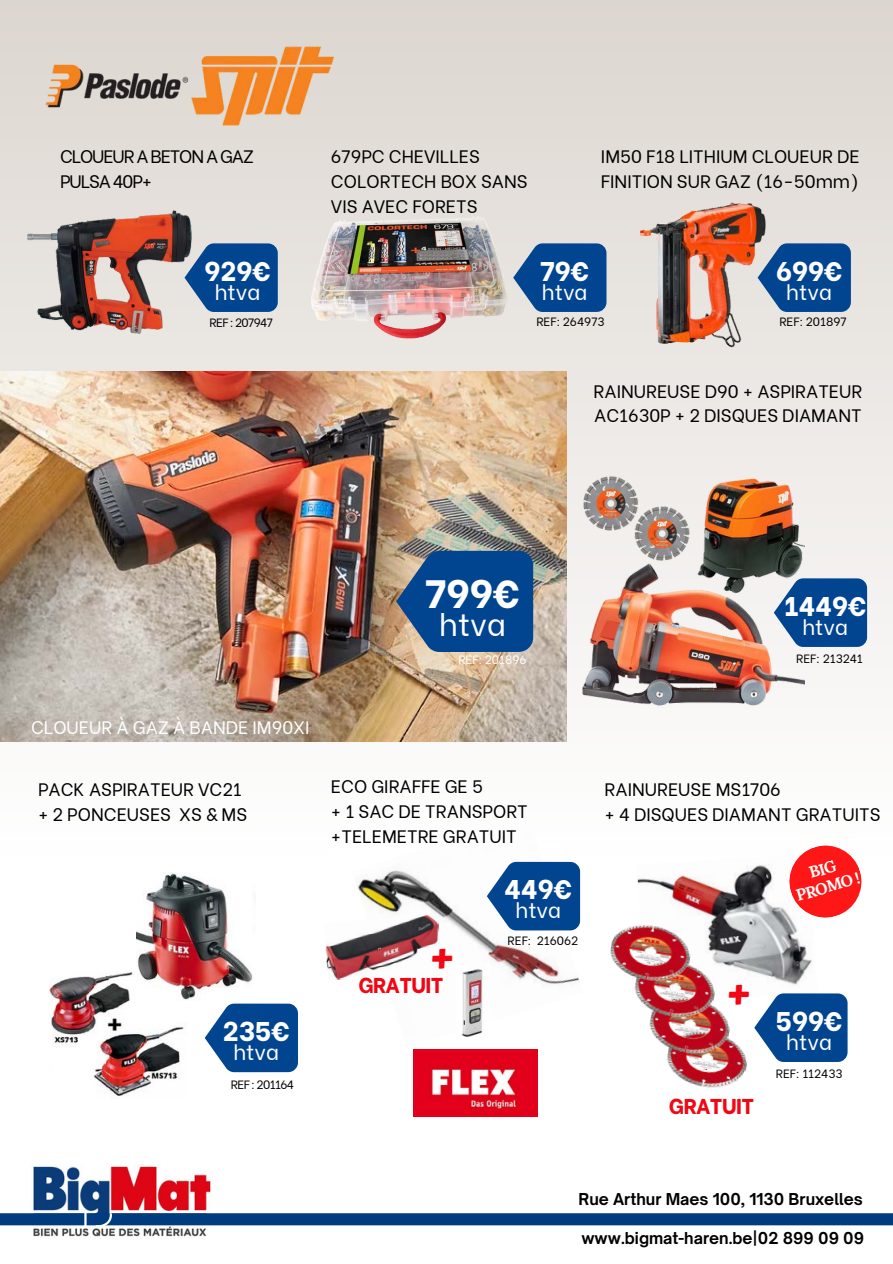
<style>
.page{position:relative;width:893px;height:1264px;background:#fff}
.page>*{position:absolute;margin:0;border:0;box-sizing:border-box;transform-origin:0 0}
.t1{font:47.4px "Gagalin";color:#f10613}
.t2{font:800 39.45px "Be Vietnam";color:#fff}
.t3{font:30.6px "Be Vietnam";color:#fff}
.t4{font:800 27px "Be Vietnam";color:#fff}
.t5{font:800 21.45px "Be Vietnam";letter-spacing:-.03em;color:#f10613}
.t6{font:21px "Be Vietnam";color:#fff}
.t7{font:18px/24.8px "Be Vietnam";color:#000}
.t8{font:18px/24.8px "Be Vietnam";letter-spacing:-.065em;color:#000}
.t9{font:18px "Be Vietnam";color:#fff}
.t10{font:700 16.2px/18.3px "Lora";color:#fff;text-align:center}
.t11{font:700 15.75px "Open Sauce One";color:#000}
.t12{font:12px "Be Vietnam";color:#000}
.t13{font:12px "Be Vietnam";letter-spacing:-.05em;color:#000}
.t14{font:12px "Be Vietnam";color:#fff}
</style>
<div class="page">
<div style="left:0;top:0;width:892px;height:868px;background:linear-gradient(to bottom,#dcd6cf,#fefefd)"></div>
<div style="left:329px;top:845px;width:233px;height:237px;background:#fff"></div>
<div style="left:34px;top:864px;width:233px;height:238px;background:#fff"></div>
<img style="left:33px;top:1166px;width:178px;height:71px">
<svg style="left:0;top:1210px;width:892px;height:18px"></svg>
<img style="left:0;top:371px;width:566px;height:370px">
<svg style="left:196px;top:243px;width:82px;height:69px;background:#0e4e95"></svg>
<svg style="left:513px;top:243px;width:93px;height:69px;background:#225b9c"></svg>
<svg style="left:769px;top:243px;width:81px;height:69px;background:#0d4d95"></svg>
<div style="left:804px;top:578px;width:63px;height:69px;background:#014591"></div>
<svg style="left:396px;top:551px;width:137px;height:101px;background:#1d5391"></svg>
<img style="left:50px;top:972px;width:135px;height:124px">
<img style="left:136px;top:872px;width:120px;height:136px">
<img style="left:352px;top:816px;width:231px;height:171px">
<img style="left:325px;top:914px;width:117px;height:66px">
<img style="left:636px;top:853px;width:176px;height:132px">
<img style="left:413px;top:1049px;width:124px;height:67px">
<svg style="left:205px;top:1003px;width:93px;height:69px;background:#255fa0"></svg>
<svg style="left:487px;top:861px;width:93px;height:69px;background:#255fa0"></svg>
<svg style="left:754px;top:993px;width:93px;height:68px;background:#255fa0"></svg>
<img style="left:24px;top:187px;width:172px;height:172px">
<img style="left:311px;top:179px;width:196px;height:196px">
<img style="left:631px;top:194px;width:138px;height:157px">
<img style="left:582px;top:440px;width:222px;height:301px">
<img style="left:45px;top:38px;width:290px;height:96px">
<img style="left:456px;top:965px;width:33px;height:72px">
<img style="left:668px;top:1042px;width:80px;height:46px">
<img style="left:650px;top:1010px;width:84px;height:53px">
<img style="left:635px;top:953px;width:84px;height:73px">
<img style="left:610px;top:917px;width:84px;height:73px">
<svg style="left:780px;top:836px;width:90px;height:90px"></svg>
<p class="t8" style="left:60px;top:143px;width:195px">CLOUEUR A BETON A GAZ<br>PULSA 40P+</p>
<h3 class="t4" style="left:204px;top:248px;width:68px">929€</h3>
<p class="t6" style="left:215px;top:274px;width:47px">htva</p>
<p class="t7" style="left:331px;top:143px;width:198px">679PC CHEVILLES<br>COLORTECH BOX SANS<br>VIS AVEC FORETS</p>
<p class="t7" style="left:601px;top:143px;width:260px">IM50 F18 LITHIUM CLOUEUR DE<br>FINITION SUR GAZ (16-50mm)</p>
<h3 class="t4" style="left:540px;top:248px;width:50px">79€</h3>
<p class="t6" style="left:542px;top:274px;width:47px">htva</p>
<h3 class="t4" style="left:776px;top:248px;width:68px">699€</h3>
<p class="t6" style="left:786px;top:274px;width:47px">htva</p>
<p class="t13" style="left:209px;top:312px;width:65px">REF : 207947</p>
<p class="t12" style="left:779px;top:311px;width:69px">REF: 201897</p>
<p class="t12" style="left:536px;top:312px;width:70px">REF: 264973</p>
<p class="t7" style="left:593px;top:377px;width:270px">RAINUREUSE D90 + ASPIRATEUR<br>AC1630P + 2 DISQUES DIAMANT</p>
<p class="t9" style="left:31px;top:712px;width:280px">CLOUEUR À GAZ À BANDE IM90XI</p>
<p class="t7" style="left:38px;top:775px;width:210px">PACK ASPIRATEUR VC21 + 2 PONCEUSES XS &amp; MS</p>
<h3 class="t4" style="left:223px;top:1008px;width:68px">235€</h3>
<p class="t6" style="left:233px;top:1034px;width:47px">htva</p>
<p class="t13" style="left:231px;top:1074px;width:65px">REF : 201164</p>
<h2 class="t2" style="left:425px;top:560px;width:96px">799€</h2>
<h3 class="t3" style="left:439px;top:599px;width:68px">htva</h3>
<p class="t14" style="left:458px;top:649px;width:70px">REF: 201896</p>
<p class="t7" style="left:331px;top:772px;width:198px">ECO GIRAFFE GE 5<br>+ 1 SAC DE TRANSPORT +TELEMETRE GRATUIT</p>
<h3 class="t4" style="left:504px;top:866px;width:69px">449€</h3>
<p class="t6" style="left:515px;top:893px;width:47px">htva</p>
<h1 class="t1" style="left:430px;top:926px;width:26px">+</h1>
<p class="t5" style="left:358px;top:967px;width:87px">GRATUIT</p>
<p class="t12" style="left:507px;top:930px;width:72px">REF: 216062</p>
<h3 class="t4" style="left:784px;top:583px;width:84px">1449€</h3>
<p class="t6" style="left:802px;top:609px;width:47px">htva</p>
<p class="t12" style="left:796px;top:649px;width:68px">REF: 213241</p>
<p class="t7" style="left:604px;top:775px;width:277px">RAINUREUSE MS1706<br>+ 4 DISQUES DIAMANT GRATUITS</p>
<p class="t10" style="left:788px;top:869px;width:67px;rotate:-17deg">BIG<br>PROMO !</p>
<h1 class="t1" style="left:726px;top:963px;width:26px">+</h1>
<p class="t5" style="left:669px;top:1088px;width:87px">GRATUIT</p>
<h3 class="t4" style="left:776px;top:998px;width:68px">599€</h3>
<p class="t6" style="left:786px;top:1024px;width:47px">htva</p>
<p class="t12" style="left:775px;top:1064px;width:68px">REF: 112433</p>
<p class="t11" style="left:578px;top:1189px;width:286px">Rue Arthur Maes 100, 1130 Bruxelles</p>
<p class="t11" style="left:581px;top:1228px;width:284px">www.bigmat-haren.be|02 899 09 09</p>
</div>
